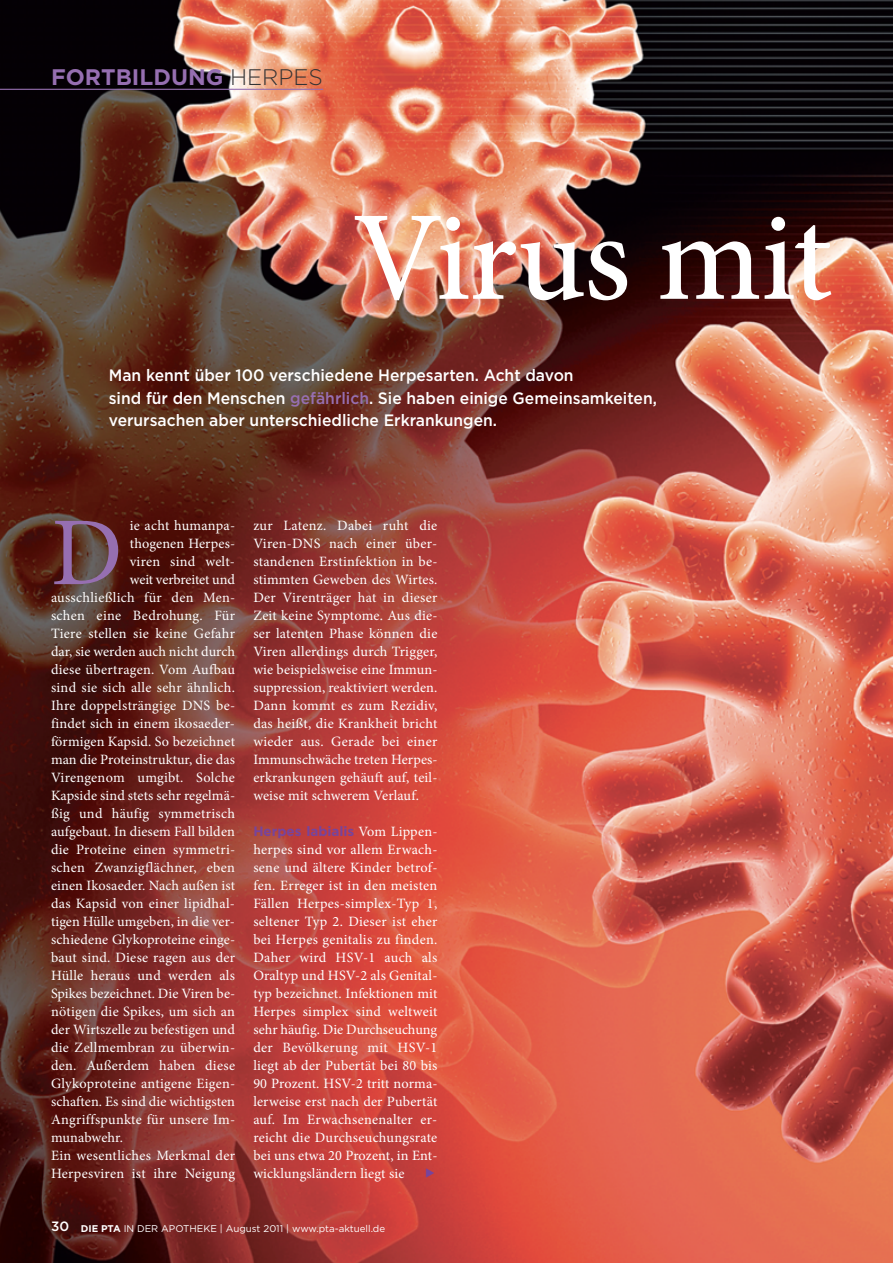
<style>
.page{position:relative;width:893px;height:1263px;background:#fff}
.page>*{position:absolute;margin:0;border:0;box-sizing:border-box;transform-origin:0 0}
.t1{font:500 127.5px "Minion Pro";letter-spacing:-.01em;color:#fff}
.t2{font:97.35px "Minion Pro";color:#966fb1}
.t3{font:700 22.5px "Gotham";color:#966fb1}
.t4{font:500 16.5px/22.5px "Gotham";color:#fff;scale:.95 1}
.t5{font:14.25px/18px "Minion Pro";letter-spacing:.01em;color:#fff;text-align:justify}
.t6{font:14.25px "Minion Pro";letter-spacing:-.01em;color:#fff}
.t7{font:700 13.5px "Gotham";letter-spacing:-.005em;color:#77449c}
.t8{font:500 13.5px "Gotham";color:#fff}
.t9{font:9.75px "Gotham";color:#fff}
.s1{font-weight:300;color:#343334}
.s2{color:#966fb1}
.s3{font-family:"Minion Pro";font-weight:400;font-size:14.25px;color:#fff}
.s4{color:#77449c}
.s5{font-weight:700}
</style>
<div class="page">
<img style="left:0;top:0;width:893px;height:1263px">
<hr style="left:0;top:89px;width:323px;height:1px;background:#966fb1">
<h3 class="t3" style="left:51px;top:68px;width:273px">FORTBILDUNG <span class="s1">HERPES</span></h3>
<h1 class="t1" style="left:353px;top:180px;width:481px">Virus mit</h1>
<p class="t4" style="left:109px;top:365px;width:579px">Man kennt über 100 verschiedene Herpesarten. Acht davon<br>sind für den Menschen <span class="s2">gefährlich</span>. Sie haben einige Gemeinsamkeiten, verursachen aber unterschiedliche Erkrankungen.</p>
<h2 class="t2" style="left:51px;top:515px;width:73px">D</h2>
<p class="t5" style="left:130px;top:518px;width:107px">ie acht humanpa-</p>
<p class="t5" style="left:130px;top:536px;width:107px">thogenen Herpes-</p>
<p class="t5" style="left:130px;top:554px;width:107px">viren sind welt-</p>
<p class="t6" style="left:130px;top:574px;width:107px">weit verbreitet und</p>
<p class="t5" style="left:51px;top:590px;width:186px">ausschließlich für den Men-</p>
<p class="t5" style="left:51px;top:608px;width:186px">schen eine Bedrohung. Für</p>
<p class="t5" style="left:51px;top:626px;width:185px">Tiere stellen sie keine Gefahr</p>
<p class="t5" style="left:51px;top:644px;width:186px">dar, sie werden auch nicht durch</p>
<p class="t5" style="left:51px;top:662px;width:186px">diese übertragen. Vom Aufbau</p>
<p class="t5" style="left:51px;top:680px;width:185px">sind sie sich alle sehr ähnlich.</p>
<p class="t5" style="left:51px;top:698px;width:186px">Ihre doppelsträngige DNS be-</p>
<p class="t5" style="left:51px;top:716px;width:185px">findet sich in einem ikosaeder-</p>
<p class="t5" style="left:51px;top:734px;width:185px">förmigen Kapsid. So bezeichnet</p>
<p class="t5" style="left:51px;top:752px;width:185px">man die Proteinstruktur, die das</p>
<p class="t5" style="left:51px;top:770px;width:185px">Virengenom umgibt. Solche</p>
<p class="t5" style="left:51px;top:788px;width:186px">Kapside sind stets sehr regelmä-</p>
<p class="t5" style="left:51px;top:806px;width:185px">ßig und häufig symmetrisch</p>
<p class="t5" style="left:51px;top:824px;width:185px">aufgebaut. In diesem Fall bilden</p>
<p class="t5" style="left:51px;top:842px;width:186px">die Proteine einen symmetri-</p>
<p class="t5" style="left:51px;top:860px;width:186px">schen Zwanzigflächner, eben</p>
<p class="t5" style="left:51px;top:878px;width:186px">einen Ikosaeder. Nach außen ist</p>
<p class="t5" style="left:51px;top:896px;width:185px">das Kapsid von einer lipidhal-</p>
<p class="t5" style="left:51px;top:914px;width:185px">tigen Hülle umgeben, in die ver-</p>
<p class="t5" style="left:51px;top:932px;width:186px">schiedene Glykoproteine einge-</p>
<p class="t5" style="left:51px;top:950px;width:186px">baut sind. Diese ragen aus der</p>
<p class="t5" style="left:51px;top:968px;width:185px">Hülle heraus und werden als</p>
<p class="t5" style="left:51px;top:986px;width:186px">Spikes bezeichnet. Die Viren be-</p>
<p class="t5" style="left:51px;top:1004px;width:185px">nötigen die Spikes, um sich an</p>
<p class="t5" style="left:51px;top:1022px;width:186px">der Wirtszelle zu befestigen und</p>
<p class="t5" style="left:51px;top:1040px;width:186px">die Zellmembran zu überwin-</p>
<p class="t5" style="left:51px;top:1058px;width:186px">den. Außerdem haben diese</p>
<p class="t5" style="left:51px;top:1076px;width:186px">Glykoproteine antigene Eigen-</p>
<p class="t5" style="left:51px;top:1094px;width:185px">schaften. Es sind die wichtigsten</p>
<p class="t5" style="left:51px;top:1112px;width:186px">Angriffspunkte für unsere Im-</p>
<p class="t5" style="left:51px;top:1130px;width:74px">munabwehr.</p>
<p class="t5" style="left:51px;top:1148px;width:186px">Ein wesentliches Merkmal der</p>
<p class="t5" style="left:51px;top:1166px;width:186px">Herpesviren ist ihre Neigung</p>
<p class="t5" style="left:253px;top:518px;width:186px">zur Latenz. Dabei ruht die Viren-DNS nach einer über&shy;standenen Erstinfektion in be&shy;stimmten Geweben des Wirtes.<br>Der Virenträger hat in dieser Zeit keine Symptome. Aus die&shy;ser latenten Phase können die Viren allerdings durch Trigger, wie beispielsweise eine Immun&shy;suppression, reaktiviert werden.<br>Dann kommt es zum Rezidiv, das heißt, die Krankheit bricht wieder aus. Gerade bei einer Immunschwäche treten Herpes&shy;erkrankungen gehäuft auf, teil&shy;weise mit schwerem Verlauf.</p>
<p class="t7" style="left:253px;top:826px;width:186px">Herpes labialis <span class="s3">Vom Lippen-</span></p>
<p class="t5" style="left:253px;top:842px;width:186px">herpes sind vor allem Erwach&shy;sene und ältere Kinder betrof&shy;fen. Erreger ist in den meisten Fällen Herpes-simplex-Typ 1, seltener Typ 2. Dieser ist eher bei Herpes genitalis zu finden.<br>Daher wird HSV-1 auch als Oraltyp und HSV-2 als Genital&shy;typ bezeichnet. Infektionen mit Herpes simplex sind weltweit sehr häufig. Die Durchseuchung der Bevölkerung mit HSV-1 liegt ab der Pubertät bei 80 bis 90 Prozent. HSV-2 tritt norma&shy;lerweise erst nach der Pubertät auf. Im Erwachsenenalter er&shy;reicht die Durchseuchungsrate bei uns etwa 20 Prozent, in Ent&shy;wicklungsländern liegt sie <span class="s4">◆</span></p>
<p class="t8" style="left:51px;top:1221px;width:20px">30</p>
<p class="t9" style="left:81px;top:1225px;width:306px"><span class="s5">DIE PTA</span> IN DER APOTHEKE | August 2011 | www.pta-aktuell.de</p>
</div>
